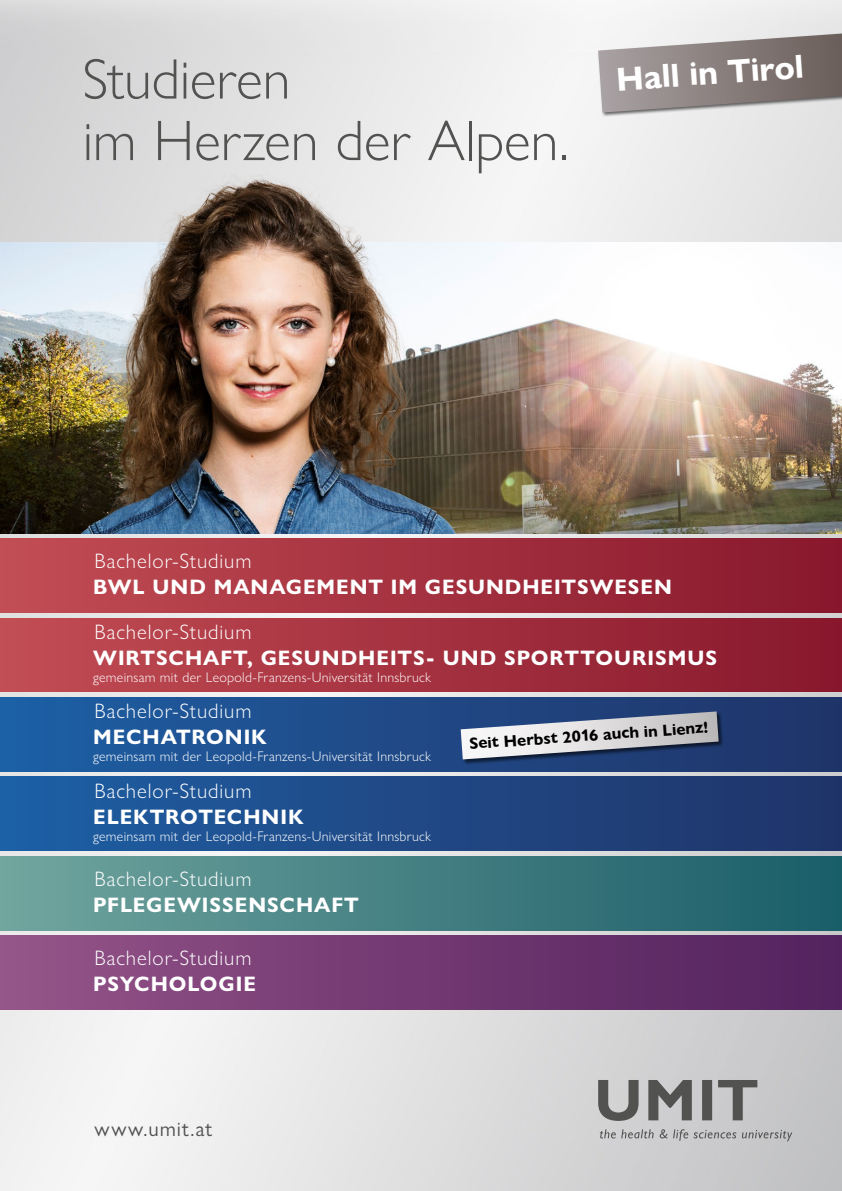
<style>
.page{position:relative;width:842px;height:1191px;background:#fff}
.page>*{position:absolute;margin:0;border:0;box-sizing:border-box;transform-origin:0 0}
.t1{font:300 57.4px/61.5px "Gill Sans Nova";letter-spacing:-.005em;color:#525251}
.t2{font:700 33.5px "Gill Sans Nova";color:#fff}
.t3{font:700 21px "Gill Sans Nova";letter-spacing:.045em;color:#fff}
.t4{font:300 21px "Gill Sans Nova";letter-spacing:.045em;color:#fff}
.t5{font:21px "Gill Sans Nova";letter-spacing:.05em;color:#525251}
.t6{font:700 16.2px "Gill Sans Nova";color:#000}
.t7{font:300 14px "Gill Sans Nova";letter-spacing:.02em;color:#fff}
</style>
<div class="page">
<img style="left:0;top:0;width:842px;height:1191px">
<div style="left:0;top:697px;width:842px;height:74px;background:linear-gradient(to right,#1e5fa4,#203368)"></div>
<div style="left:0;top:856px;width:842px;height:74px;background:linear-gradient(to right,#70a49e,#195c68)"></div>
<div style="left:0;top:539px;width:842px;height:73px;background:linear-gradient(to right,#c24d54,#88172c)"></div>
<div style="left:0;top:777px;width:842px;height:73px;background:linear-gradient(to right,#1e5fa4,#203368)"></div>
<div style="left:0;top:618px;width:842px;height:74px;background:linear-gradient(to right,#c24d54,#88172c)"></div>
<div style="left:461px;top:711px;width:264px;height:54px;background:#000;opacity:.6"></div>
<svg style="left:461px;top:711px;width:258px;height:48px"></svg>
<svg style="left:598px;top:1080px;width:159px;height:40px"></svg>
<svg style="left:600px;top:1129px;width:192px;height:12px"></svg>
<div style="left:0;top:935px;width:842px;height:74px;background:linear-gradient(to right,#945388,#51215d)"></div>
<img style="left:0;top:242px;width:842px;height:291px">
<div style="left:597px;top:29px;width:245px;height:89px;background:#ebebeb"></div>
<svg style="left:598px;top:34px;width:244px;height:79px"></svg>
<img style="left:8px;top:175px;width:591px;height:358px">
<h1 class="t1" style="left:83px;top:48px;width:487px">Studieren<br>im Herzen der Alpen.</h1>
<h2 class="t2" style="left:615px;top:58px;width:189px;rotate:-4deg">Hall in Tirol</h2>
<h3 class="t4" style="left:95px;top:548px;width:158px">Bachelor-Studium</h3>
<h3 class="t3" style="left:93px;top:574px;width:580px">BWL UND MANAGEMENT IM GESUNDHEITSWESEN</h3>
<h3 class="t4" style="left:95px;top:619px;width:158px">Bachelor-Studium</h3>
<h3 class="t3" style="left:93px;top:645px;width:625px">WIRTSCHAFT, GESUNDHEITS- UND SPORTTOURISMUS</h3>
<p class="t7" style="left:93px;top:669px;width:339px">gemeinsam mit der Leopold-Franzens-Universität Innsbruck</p>
<p class="t6" style="left:469px;top:733px;width:241px;rotate:-4deg">Seit Herbst 2016 auch in Lienz!</p>
<h3 class="t4" style="left:95px;top:698px;width:158px">Bachelor-Studium</h3>
<h3 class="t3" style="left:93px;top:724px;width:175px">MECHATRONIK</h3>
<p class="t7" style="left:93px;top:748px;width:339px">gemeinsam mit der Leopold-Franzens-Universität Innsbruck</p>
<h3 class="t4" style="left:95px;top:778px;width:158px">Bachelor-Studium</h3>
<h3 class="t3" style="left:93px;top:803px;width:212px">ELEKTROTECHNIK</h3>
<p class="t7" style="left:93px;top:827px;width:339px">gemeinsam mit der Leopold-Franzens-Universität Innsbruck</p>
<h3 class="t4" style="left:95px;top:865px;width:158px">Bachelor-Studium</h3>
<h3 class="t3" style="left:93px;top:891px;width:267px">PFLEGEWISSENSCHAFT</h3>
<h3 class="t4" style="left:95px;top:945px;width:158px">Bachelor-Studium</h3>
<h3 class="t3" style="left:93px;top:971px;width:164px">PSYCHOLOGIE</h3>
<h3 class="t5" style="left:95px;top:1115px;width:119px">www.umit.at</h3>
</div>
